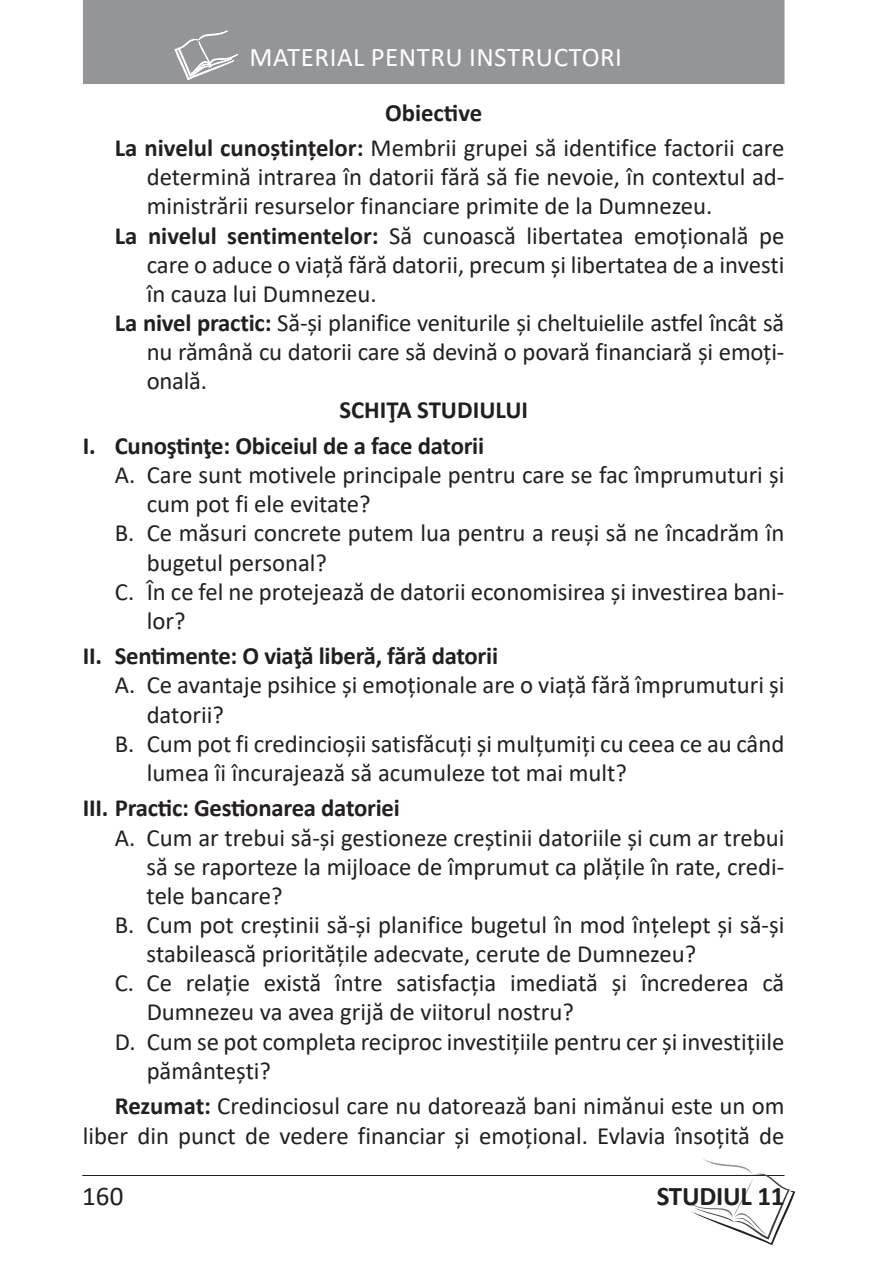
<style>
.page{position:relative;width:893px;height:1276px;background:#fff}
.page>*{position:absolute;margin:0;border:0;box-sizing:border-box;transform-origin:0 0}
.t1{font:27px "Calibri";letter-spacing:.02em;color:#fff}
.t2{font:700 27px "Calibri";letter-spacing:-.01em;color:#231f20}
.t3{font:27px "Calibri";color:#231f20}
.t4{font:24.75px/35.6px "Calibri";color:#231f20}
.t5{font:700 24.75px/35.6px "Calibri";letter-spacing:-.01em;color:#231f20}
.s1{font-weight:700}
</style>
<div class="page">
<hr style="left:82px;top:1175px;width:703px;height:1px;background:#231f20">
<svg style="left:684px;top:1159px;width:111px;height:86px"></svg>
<div style="left:83px;top:0;width:702px;height:84px;background:#939598"></div>
<svg style="left:174px;top:30px;width:65px;height:50px"></svg>
<p class="t1" style="left:250px;top:39px;width:374px">MATERIAL PENTRU INSTRUCTORI</p>
<p class="t4" style="left:115px;top:94px;width:671px;text-indent:270px"><span class="s1">Obiective<br>La nivelul cunoştinţelor:</span> Membrii grupei să identifice factorii care</p>
<p class="t4" style="left:147px;top:159px;width:639px">determină intrarea în datorii fără să fie nevoie, în contextul ad-</p>
<p class="t4" style="left:147px;top:188px;width:567px">ministrării resurselor financiare primite de la Dumnezeu.</p>
<p class="t4" style="left:115px;top:217px;width:671px"><span class="s1">La nivelul sentimentelor:</span> Să cunoască libertatea emoţională pe</p>
<p class="t4" style="left:147px;top:246px;width:639px">care o aduce o viaţă fără datorii, precum şi libertatea de a investi</p>
<p class="t4" style="left:147px;top:275px;width:232px">în cauza lui Dumnezeu.</p>
<p class="t4" style="left:115px;top:304px;width:671px"><span class="s1">La nivel practic:</span> Să-şi planifice veniturile şi cheltuielile astfel încât să</p>
<p class="t4" style="left:147px;top:333px;width:639px">nu rămână cu datorii care să devină o povară financiară şi emoţi-</p>
<p class="t4" style="left:147px;top:363px;width:62px">onală.</p>
<p class="t5" style="left:83px;top:392px;width:447px;text-indent:256px">SCHIŢA STUDIULUI<br>I. Cunoştinţe: Obiceiul de a face datorii</p>
<p class="t4" style="left:115px;top:456px;width:671px">A. Care sunt motivele principale pentru care se fac împrumuturi şi</p>
<p class="t4" style="left:147px;top:486px;width:225px">cum pot fi ele evitate?</p>
<p class="t4" style="left:115px;top:515px;width:671px">B. Ce măsuri concrete putem lua pentru a reuşi să ne încadrăm în</p>
<p class="t4" style="left:147px;top:544px;width:182px">bugetul personal?</p>
<p class="t4" style="left:115px;top:573px;width:671px">C. În ce fel ne protejează de datorii economisirea şi investirea bani-</p>
<p class="t4" style="left:147px;top:602px;width:40px">lor?</p>
<p class="t5" style="left:83px;top:638px;width:417px">II. Sentimente: O viaţă liberă, fără datorii</p>
<p class="t4" style="left:115px;top:667px;width:671px">A. Ce avantaje psihice şi emoţionale are o viaţă fără împrumuturi şi</p>
<p class="t4" style="left:147px;top:696px;width:79px">datorii?</p>
<p class="t4" style="left:115px;top:725px;width:671px">B. Cum pot fi credincioşii satisfăcuţi şi mulţumiţi cu ceea ce au când</p>
<p class="t4" style="left:147px;top:754px;width:482px">lumea îi încurajează să acumuleze tot mai mult?</p>
<p class="t5" style="left:83px;top:790px;width:318px">III. Practic: Gestionarea datoriei</p>
<p class="t4" style="left:115px;top:819px;width:671px">A. Cum ar trebui să-şi gestioneze creştinii datoriile şi cum ar trebui</p>
<p class="t4" style="left:147px;top:848px;width:639px">să se raporteze la mijloace de împrumut ca plăţile în rate, credi-</p>
<p class="t4" style="left:147px;top:877px;width:137px">tele bancare?</p>
<p class="t4" style="left:115px;top:906px;width:671px">B. Cum pot creştinii să-şi planifice bugetul în mod înţelept şi să-şi</p>
<p class="t4" style="left:147px;top:935px;width:551px">stabilească priorităţile adecvate, cerute de Dumnezeu?</p>
<p class="t4" style="left:115px;top:964px;width:671px">C. Ce relaţie există între satisfacţia imediată şi încrederea că</p>
<p class="t4" style="left:147px;top:993px;width:429px">Dumnezeu va avea grijă de viitorul nostru?</p>
<p class="t4" style="left:115px;top:1023px;width:671px">D. Cum se pot completa reciproc investiţiile pentru cer şi investiţiile</p>
<p class="t4" style="left:147px;top:1052px;width:126px">pământeşti?</p>
<p class="t4" style="left:83px;top:1090px;width:703px;line-height:29.2px;text-align:right"><span class="s1">Rezumat:</span> Credinciosul care nu datorează bani nimănui este un om liber din punct de vedere financiar şi emoţional. Evlavia însoţită de</p>
<p class="t3" style="left:82px;top:1177px;width:43px">160</p>
<p class="t2" style="left:657px;top:1177px;width:129px">STUDIUL 11</p>
</div>
